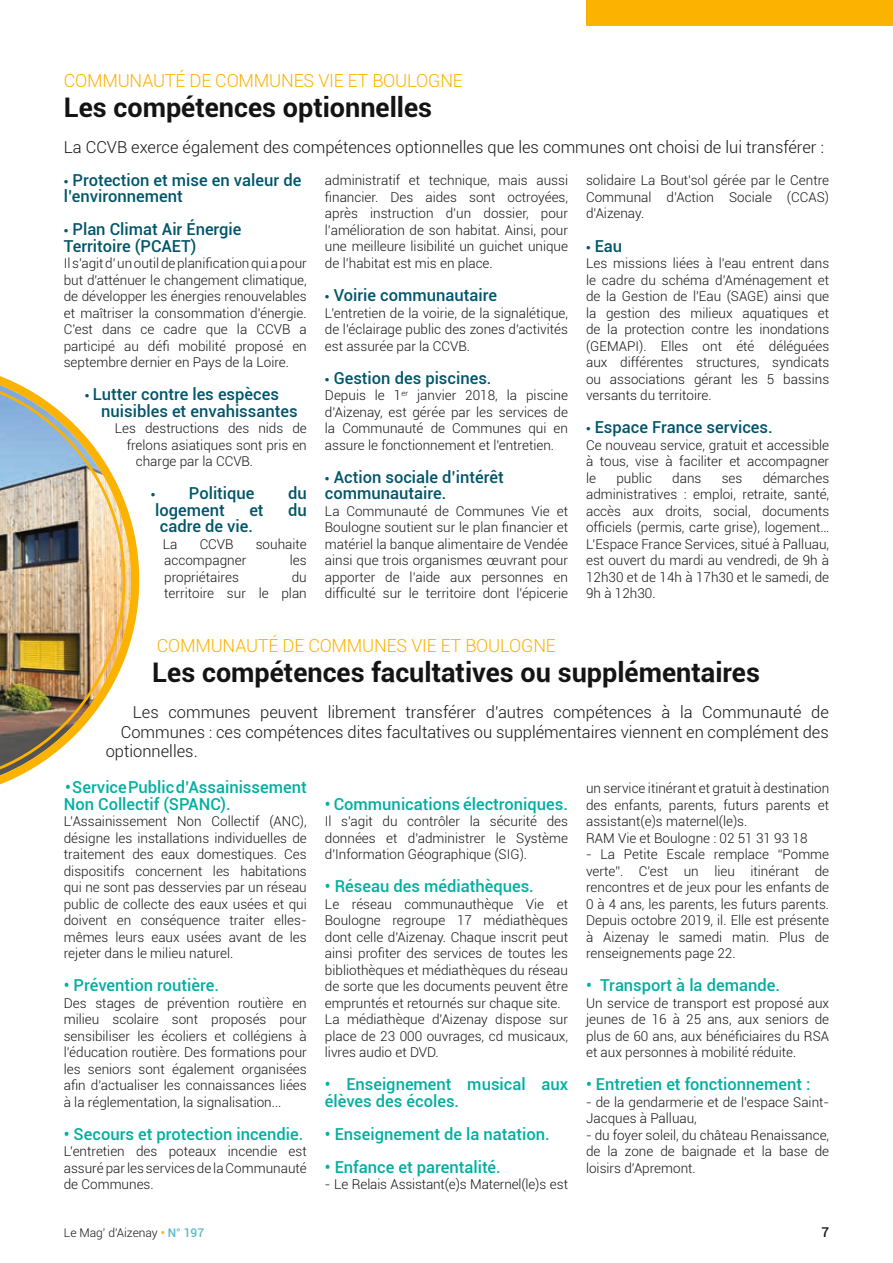
<style>
.page{position:relative;width:893px;height:1263px;background:#fff}
.page>*{position:absolute;margin:0;border:0;box-sizing:border-box;transform-origin:0 0}
.t1{font:700 27px "Roboto";color:#131413}
.t2{font:300 18px "Roboto";letter-spacing:-.01em;color:#fbb200}
.t3{font:500 16.5px/16.5px "Roboto";color:#00afa1}
.t4{font:500 16.5px/16.5px "Roboto";color:#005569}
.t5{font:300 16.5px "Roboto";color:#131413}
.t6{font:300 13.5px/16.5px "Roboto";color:#131413;text-align:justify}
.t7{font:500 13.5px "Roboto";color:#131413}
.t8{font:300 12px "Roboto";color:#131413}
.s1{font-family:"Myriad Variable Concept";font-weight:400}
.s2{font-weight:500;color:#fbb200}
.s3{font-weight:500;color:#59bacb}
</style>
<div class="page">
<svg style="left:126px;top:505px;width:13px;height:150px"></svg>
<img style="left:0;top:376px;width:126px;height:409px">
<div style="left:587px;top:0;width:306px;height:26px;background:#fbb200"></div>
<h2 class="t2" style="left:64px;top:68px;width:401px">COMMUNAUTÉ DE COMMUNES VIE ET BOULOGNE</h2>
<h1 class="t1" style="left:64px;top:88px;width:370px">Les compétences optionnelles</h1>
<p class="t5" style="left:64px;top:135px;width:762px">La CCVB exerce également des compétences optionnelles que les communes ont choisi de lui transférer :</p>
<p class="t4" style="left:64px;top:171px;width:239px"><span class="s1">•</span> Protection et mise en valeur de l’environnement</p>
<p class="t4" style="left:64px;top:220px;width:179px"><span class="s1">•</span> Plan Climat Air Énergie<br>Territoire (PCAET)</p>
<p class="t6" style="left:64px;top:254px;width:245px">Il s'agit d' un outil de planification qui a pour but d'atténuer le changement climatique, de développer les énergies renouvelables et maîtriser la consommation d'énergie.<br>C'est dans ce cadre que la CCVB a participé au défi mobilité proposé en septembre dernier en Pays de la Loire.</p>
<p class="t4" style="left:101px;top:385px;width:198px;text-indent:-16px"><span class="s1">•</span> Lutter contre les espèces nuisibles et envahissantes</p>
<p class="t6" style="left:115px;top:419px;width:194px">Les destructions des nids de</p>
<p class="t6" style="left:127px;top:436px;width:182px">frelons asiatiques sont pris en</p>
<p class="t6" style="left:136px;top:452px;width:119px">charge par la CCVB.</p>
<p class="t4" style="left:151px;top:484px;width:105px"><span class="s1">•</span> Politique</p>
<p class="t4" style="left:288px;top:484px;width:20px">du</p>
<p class="t4" style="left:155px;top:501px;width:71px">logement</p>
<p class="t4" style="left:249px;top:501px;width:16px">et</p>
<p class="t4" style="left:288px;top:501px;width:20px">du</p>
<p class="t4" style="left:160px;top:517px;width:95px">cadre de vie.</p>
<p class="t6" style="left:163px;top:535px;width:16px">La</p>
<p class="t6" style="left:200px;top:535px;width:35px">CCVB</p>
<p class="t6" style="left:256px;top:535px;width:53px">souhaite</p>
<p class="t6" style="left:164px;top:551px;width:84px">accompagner</p>
<p class="t6" style="left:290px;top:551px;width:18px">les</p>
<p class="t6" style="left:164px;top:568px;width:76px">propriétaires</p>
<p class="t6" style="left:325px;top:172px;width:245px">administratif et technique, mais aussi financier. Des aides sont octroyées, après instruction d’un dossier, pour l’amélioration de son habitat. Ainsi, pour une meilleure lisibilité un guichet unique de l’habitat est mis en place.</p>
<p class="t4" style="left:325px;top:286px;width:174px"><span class="s1">•</span> Voirie communautaire</p>
<p class="t6" style="left:325px;top:304px;width:245px">L'entretien de la voirie, de la signalétique, de l'éclairage public des zones d'activités est assurée par la CCVB.</p>
<p class="t4" style="left:325px;top:369px;width:168px"><span class="s1">•</span> Gestion des piscines.</p>
<p class="t6" style="left:325px;top:386px;width:245px">Depuis le 1<sup>er</sup> janvier 2018, la piscine d’Aizenay, est gérée par les services de la Communauté de Communes qui en assure le fonctionnement et l'entretien.</p>
<p class="t4" style="left:325px;top:468px;width:180px"><span class="s1">•</span> Action sociale d’intérêt communautaire.</p>
<p class="t6" style="left:325px;top:502px;width:245px">La Communauté de Communes Vie et Boulogne soutient sur le plan financier et matériel la banque alimentaire de Vendée ainsi que trois organismes œuvrant pour apporter de l’aide aux personnes en difficulté sur le territoire dont l'épicerie</p>
<p class="t6" style="left:586px;top:172px;width:245px">solidaire La Bout'sol gérée par le Centre Communal d’Action Sociale (CCAS) d'Aizenay.</p>
<p class="t4" style="left:586px;top:237px;width:38px"><span class="s1">•</span> Eau</p>
<p class="t6" style="left:586px;top:254px;width:245px">Les missions liées à l'eau entrent dans le cadre du schéma d'Aménagement et de la Gestion de l'Eau (SAGE) ainsi que la gestion des milieux aquatiques et de la protection contre les inondations (GEMAPI). Elles ont été déléguées aux différentes structures, syndicats ou associations gérant les 5 bassins versants du territoire.</p>
<p class="t4" style="left:586px;top:418px;width:188px"><span class="s1">•</span> Espace France services.</p>
<p class="t6" style="left:586px;top:436px;width:245px">Ce nouveau service, gratuit et accessible à tous, vise à faciliter et accompagner le</p>
<p class="t6" style="left:586px;top:469px;width:245px;text-indent:177px">démarches administratives : emploi, retraite, santé, accès aux droits, social, documents officiels (permis, carte grise), logement… L'Espace France Services, situé à Palluau, est ouvert du mardi au vendredi, de 9h à 12h30 et de 14h à 17h30 et le samedi, de 9h à 12h30.</p>
<p class="t6" style="left:616px;top:469px;width:37px">public</p>
<p class="t6" style="left:672px;top:469px;width:31px">dans</p>
<p class="t6" style="left:722px;top:469px;width:22px">ses</p>
<p class="t6" style="left:164px;top:568px;width:144px;text-align:right">du<br>territoire sur le plan</p>
<h2 class="t2" style="left:157px;top:633px;width:401px">COMMUNAUTÉ DE COMMUNES VIE ET BOULOGNE</h2>
<h1 class="t1" style="left:152px;top:653px;width:609px">Les compétences facultatives ou supplémentaires</h1>
<p class="t5" style="left:133px;top:701px;width:698px">Les communes peuvent librement transférer d'autres compétences à la Communauté de</p>
<p class="t5" style="left:121px;top:720px;width:710px">Communes : ces compétences dites facultatives ou supplémentaires viennent en complément des</p>
<p class="t5" style="left:106px;top:740px;width:93px">optionnelles.</p>
<p class="t3" style="left:64px;top:778px;width:244px">• Service Public d’Assainissement<br>Non Collectif (SPANC).</p>
<p class="t6" style="left:64px;top:813px;width:245px">L’Assainissement Non Collectif (ANC), désigne les installations individuelles de traitement des eaux domestiques. Ces dispositifs concernent les habitations qui ne sont pas desservies par un réseau public de collecte des eaux usées et qui doivent en conséquence traiter elles&shy;mêmes leurs eaux usées avant de les rejeter dans le milieu naturel.</p>
<p class="t3" style="left:64px;top:976px;width:157px">• Prévention routière.</p>
<p class="t6" style="left:64px;top:994px;width:245px">Des stages de prévention routière en milieu scolaire sont proposés pour sensibiliser les écoliers et collégiens à l'éducation routière. Des formations pour les seniors sont également organisées afin d'actualiser les connaissances liées à la réglementation, la signalisation...</p>
<p class="t3" style="left:64px;top:1125px;width:241px">• Secours et protection incendie.</p>
<p class="t6" style="left:64px;top:1143px;width:245px">L'entretien des poteaux incendie est assuré par les services de la Communauté de Communes.</p>
<p class="t6" style="left:586px;top:780px;width:245px;text-align:left">un service itinérant et gratuit à destination des enfants, parents, futurs parents et assistant(e)s maternel(le)s.<br>RAM Vie et Boulogne : 02 51 31 93 18</p>
<p class="t6" style="left:586px;top:846px;width:245px">- La Petite Escale remplace “Pomme verte”. C'est un lieu itinérant de rencontres et de jeux pour les enfants de 0 à 4 ans, les parents, les futurs parents.<br>Depuis octobre 2019, il. Elle est présente à Aizenay le samedi matin. Plus de renseignements page 22.</p>
<p class="t3" style="left:586px;top:976px;width:195px">• Transport à la demande.</p>
<p class="t6" style="left:586px;top:994px;width:245px">Un service de transport est proposé aux jeunes de 16 à 25 ans, aux seniors de plus de 60 ans, aux bénéficiaires du RSA et aux personnes à mobilité réduite.</p>
<p class="t3" style="left:586px;top:1075px;width:226px">• Entretien et fonctionnement :</p>
<p class="t6" style="left:586px;top:1093px;width:245px">- de la gendarmerie et de l'espace Saint-<br>Jacques à Palluau,</p>
<p class="t6" style="left:586px;top:1126px;width:245px">- du foyer soleil, du château Renaissance, de la zone de baignade et la base de loisirs d'Apremont.</p>
<p class="t3" style="left:325px;top:795px;width:245px">• Communications électroniques.</p>
<p class="t6" style="left:325px;top:813px;width:245px">Il s'agit du contrôler la sécurité des données et d'administrer le Système d'Information Géographique (SIG).</p>
<p class="t3" style="left:325px;top:877px;width:210px">• Réseau des médiathèques.</p>
<p class="t6" style="left:325px;top:895px;width:245px;text-align:left">Le réseau communauthèque Vie et Boulogne regroupe 17 médiathèques dont celle d'Aizenay. Chaque inscrit peut ainsi profiter des services de toutes les bibliothèques et médiathèques du réseau de sorte que les documents peuvent être empruntés et retournés sur chaque site.<br>La médiathèque d'Aizenay dispose sur place de 23 000 ouvrages, cd musicaux, livres audio et DVD.</p>
<p class="t3" style="left:325px;top:1075px;width:245px">• Enseignement musical aux élèves des écoles.</p>
<p class="t3" style="left:325px;top:1125px;width:226px">• Enseignement de la natation.</p>
<p class="t3" style="left:325px;top:1158px;width:177px">• Enfance et parentalité.</p>
<p class="t6" style="left:325px;top:1176px;width:245px">- Le Relais Assistant(e)s Maternel(le)s est</p>
<p class="t8" style="left:64px;top:1225px;width:142px">Le Mag' d'Aizenay <span class="s2">•</span> <span class="s3">N° 197</span></p>
<p class="t7" style="left:821px;top:1223px;width:9px">7</p>
</div>
